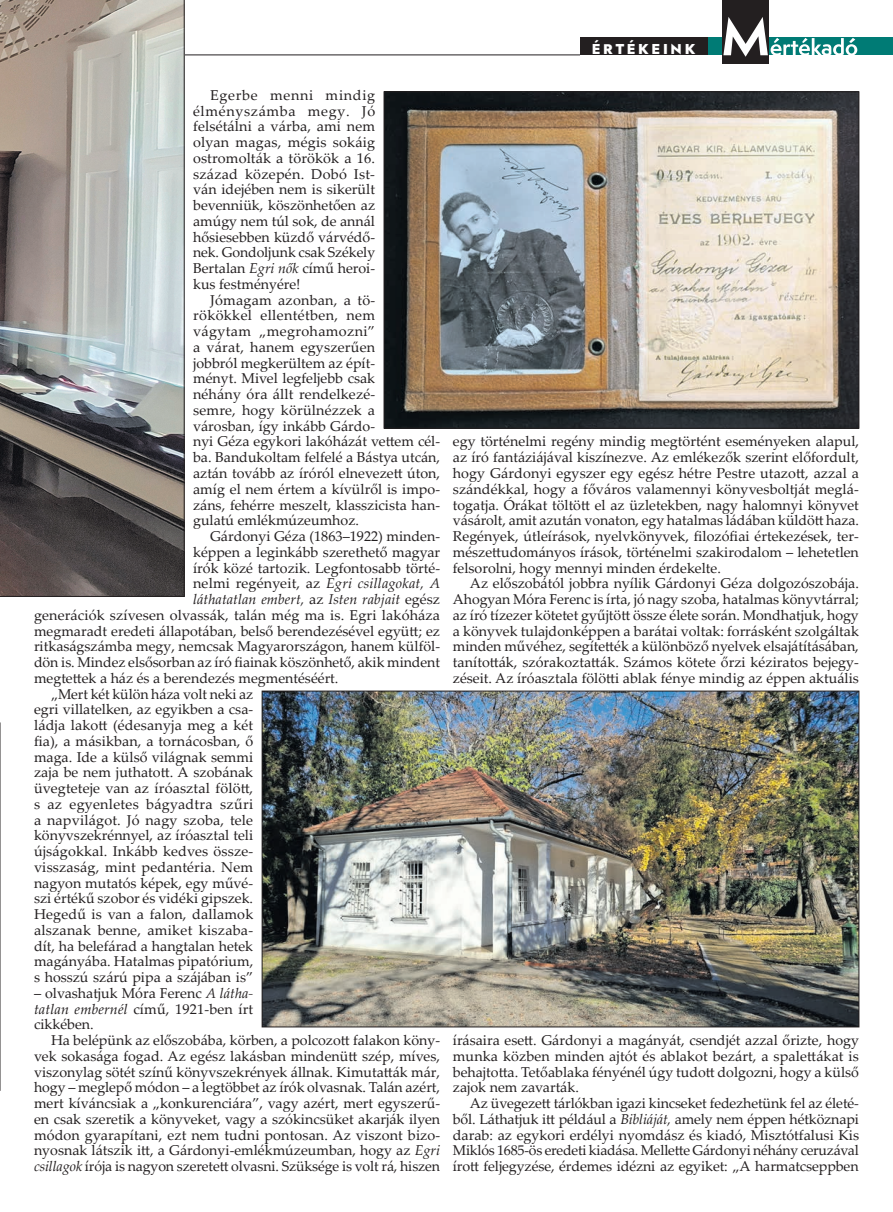
<style>
.page{position:relative;width:893px;height:1212px;background:#fff}
.page>*{position:absolute;margin:0;border:0;box-sizing:border-box;transform-origin:0 0}
.t1{font:14.25px/15.8px "Palatino Linotype";color:#231f20;text-align:justify}
.t2{font:italic 14.25px "Palatino Linotype";letter-spacing:.005em;color:#231f20}
.t3{font:14.25px "Palatino Linotype";letter-spacing:.02em;color:#231f20}
.t4{font:800 14.25px "Jost";letter-spacing:.19em;color:#fff}
.s1{font-style:italic}
.s2{font-style:normal}
</style>
<div class="page">
<div style="left:708px;top:37px;width:185px;height:18px;background:#007b75"></div>
<div style="left:580px;top:37px;width:128px;height:18px;background:#231f20"></div>
<div style="left:722px;top:0;width:47px;height:64px;background:#231f20"></div>
<svg style="left:723px;top:17px;width:134px;height:40px"></svg>
<hr style="left:72px;top:55px;width:508px;height:1px;background:#231f20">
<svg style="left:0;top:0;width:185px;height:597px;background:#93918e"></svg>
<svg style="left:0;top:722px;width:1px;height:369px"></svg>
<img style="left:386px;top:93px;width:471px;height:334px">
<div style="left:384px;top:91px;width:475px;height:338px;border:1px solid #231f20"></div>
<img style="left:264px;top:693px;width:593px;height:332px">
<p class="t4" style="left:592px;top:38px;width:105px">ÉRTÉKEINK</p>
<p class="t1" style="left:193px;top:87px;width:184px;text-indent:17px">Egerbe menni mindig élményszámba megy. Jó felsétálni a várba, ami nem olyan magas, mégis sokáig ostromolták a törökök a 16. század közepén. Dobó Ist&shy;ván idejében nem is sikerült bevenniük, köszönhetően az amúgy nem túl sok, de annál hősiesebben küzdő várvédő&shy;nek. Gondoljunk csak Székely Bertalan <span class="s1">Egri nők</span> című heroi&shy;kus festményére!</p>
<p class="t1" style="left:193px;top:291px;width:249px;text-align:left;text-indent:17px">Jómagam azonban, a tö-<br>rökökkel ellentétben, nem<br>vágytam „megrohamozni”<br>a várat, hanem egyszerűen<br>jobbról megkerültem az épít-<br>ményt. Mivel legfeljebb csak<br>néhány óra állt rendelkezé-<br>semre, hogy körülnézzek a<br>városban, így inkább Gárdo-<br>nyi Géza egykori lakóházát vettem cél&shy;ba. Bandukoltam felfelé a Bástya utcán, aztán tovább az íróról elnevezett úton, amíg el nem értem a kívülről is impo&shy;záns, fehérre meszelt, klasszicista han&shy;gulatú emlékmúzeumhoz.</p>
<p class="t1" style="left:210px;top:528px;width:231px">Gárdonyi Géza (1863–1922) minden-</p>
<p class="t1" style="left:193px;top:543px;width:248px">képpen a leginkább szerethető magyar</p>
<p class="t1" style="left:193px;top:559px;width:248px">írók közé tartozik. Legfontosabb törté-</p>
<p class="t1" style="left:193px;top:575px;width:248px">nelmi regényeit, az <span class="s1">Egri csillagokat, A</span></p>
<p class="t2" style="left:193px;top:589px;width:248px">láthatatlan embert, <span class="s2">az</span> Isten rabjait <span class="s2">egész</span></p>
<p class="t1" style="left:34px;top:606px;width:407px">generációk szívesen olvassák, talán még ma is. Egri lakóháza</p>
<p class="t1" style="left:34px;top:622px;width:408px">megmaradt eredeti állapotában, belső berendezésével együtt; ez</p>
<p class="t1" style="left:34px;top:638px;width:408px">ritkaságszámba megy, nemcsak Magyarországon, hanem külföl-</p>
<p class="t1" style="left:34px;top:654px;width:408px">dön is. Mindez elsősorban az író fiainak köszönhető, akik mindent</p>
<p class="t1" style="left:34px;top:669px;width:306px">megtettek a ház és a berendezés megmentéséért.</p>
<p class="t1" style="left:51px;top:685px;width:204px">„Mert két külön háza volt neki az</p>
<p class="t1" style="left:34px;top:701px;width:221px">egri villatelken, az egyikben a csa-</p>
<p class="t1" style="left:34px;top:717px;width:221px">ládja lakott (édesanyja meg a két</p>
<p class="t1" style="left:34px;top:735px;width:221px">fia), a másikban, a tornácosban, ő</p>
<p class="t1" style="left:34px;top:748px;width:221px">maga. Ide a külső világnak semmi</p>
<p class="t1" style="left:34px;top:764px;width:221px">zaja be nem juthatott. A szobának</p>
<p class="t1" style="left:34px;top:780px;width:221px">üvegteteje van az íróasztal fölött,</p>
<p class="t3" style="left:34px;top:794px;width:221px">s az egyenletes bágyadtra szűri</p>
<p class="t1" style="left:34px;top:811px;width:221px">a napvilágot. Jó nagy szoba, tele</p>
<p class="t1" style="left:34px;top:827px;width:221px">könyvszekrénnyel, az íróasztal teli</p>
<p class="t1" style="left:34px;top:843px;width:221px">újságokkal. Inkább kedves össze-</p>
<p class="t1" style="left:34px;top:858px;width:221px">visszaság, mint pedantéria. Nem</p>
<p class="t1" style="left:34px;top:874px;width:221px">nagyon mutatós képek, egy művé-</p>
<p class="t1" style="left:34px;top:890px;width:221px">szi értékű szobor és vidéki gipszek.</p>
<p class="t1" style="left:34px;top:906px;width:221px">Hegedű is van a falon, dallamok</p>
<p class="t1" style="left:34px;top:921px;width:221px">alszanak benne, amiket kiszaba-</p>
<p class="t1" style="left:34px;top:937px;width:221px">dít, ha belefárad a hangtalan hetek</p>
<p class="t1" style="left:34px;top:953px;width:221px">magányába. Hatalmas pipatórium,</p>
<p class="t1" style="left:34px;top:969px;width:221px">s hosszú szárú pipa a szájában is”</p>
<p class="t1" style="left:34px;top:984px;width:221px">– olvashatjuk Móra Ferenc <span class="s1">A látha&shy;tatlan embernél</span> című, 1921-ben írt cikkében.</p>
<p class="t1" style="left:34px;top:1032px;width:408px;text-indent:17px">Ha belépünk az előszobába, körben, a polcozott falakon köny&shy;vek sokasága fogad. Az egész lakásban mindenütt szép, míves, viszonylag sötét színű könyvszekrények állnak. Kimutatták már, hogy – meglepő módon – a legtöbbet az írók olvasnak. Talán azért, mert kíváncsiak a „konkurenciára”, vagy azért, mert egyszerű&shy;en csak szeretik a könyveket, vagy a szókincsüket akarják ilyen módon gyarapítani, ezt nem tudni pontosan. Az viszont bizo&shy;nyosnak látszik itt, a Gárdonyi-emlékmúzeumban, hogy az <span class="s1">Egri csillagok</span> írója is nagyon szeretett olvasni. Szüksége is volt rá, hiszen</p>
<p class="t1" style="left:453px;top:433px;width:408px">egy történelmi regény mindig megtörtént eseményeken alapul, az író fantáziájával kiszínezve. Az emlékezők szerint előfordult, hogy Gárdonyi egyszer egy egész hétre Pestre utazott, azzal a szándékkal, hogy a főváros valamennyi könyvesboltját meglá&shy;togatja. Órákat töltött el az üzletekben, nagy halomnyi könyvet vásárolt, amit azután vonaton, egy hatalmas ládában küldött haza.<br>Regények, útleírások, nyelvkönyvek, filozófiai értekezések, ter&shy;mészettudományos írások, történelmi szakirodalom – lehetetlen felsorolni, hogy mennyi minden érdekelte.</p>
<p class="t1" style="left:453px;top:575px;width:408px;text-indent:17px">Az előszobától jobbra nyílik Gárdonyi Géza dolgozószobája.<br>Ahogyan Móra Ferenc is írta, jó nagy szoba, hatalmas könyvtárral; az író tízezer kötetet gyűjtött össze élete során. Mondhatjuk, hogy a könyvek tulajdonképpen a barátai voltak: forrásként szolgáltak minden művéhez, segítették a különböző nyelvek elsajátításában, tanították, szórakoztatták. Számos kötete őrzi kéziratos bejegy&shy;zéseit. Az íróasztala fölötti ablak fénye mindig az éppen aktuális</p>
<p class="t1" style="left:453px;top:1032px;width:408px">írásaira esett. Gárdonyi a magányát, csendjét azzal őrizte, hogy munka közben minden ajtót és ablakot bezárt, a spalettákat is behajtotta. Tetőablaka fényénél úgy tudott dolgozni, hogy a külső zajok nem zavarták.</p>
<p class="t1" style="left:453px;top:1095px;width:408px;text-indent:17px">Az üvegezett tárlókban igazi kincseket fedezhetünk fel az életé&shy;ből. Láthatjuk itt például a <span class="s1">Bibliáját,</span> amely nem éppen hétköznapi darab: az egykori erdélyi nyomdász és kiadó, Misztótfalusi Kis Miklós 1685-ös eredeti kiadása. Mellette Gárdonyi néhány ceruzával írott feljegyzése, érdemes idézni az egyiket: „A harmatcseppben</p>
</div>
